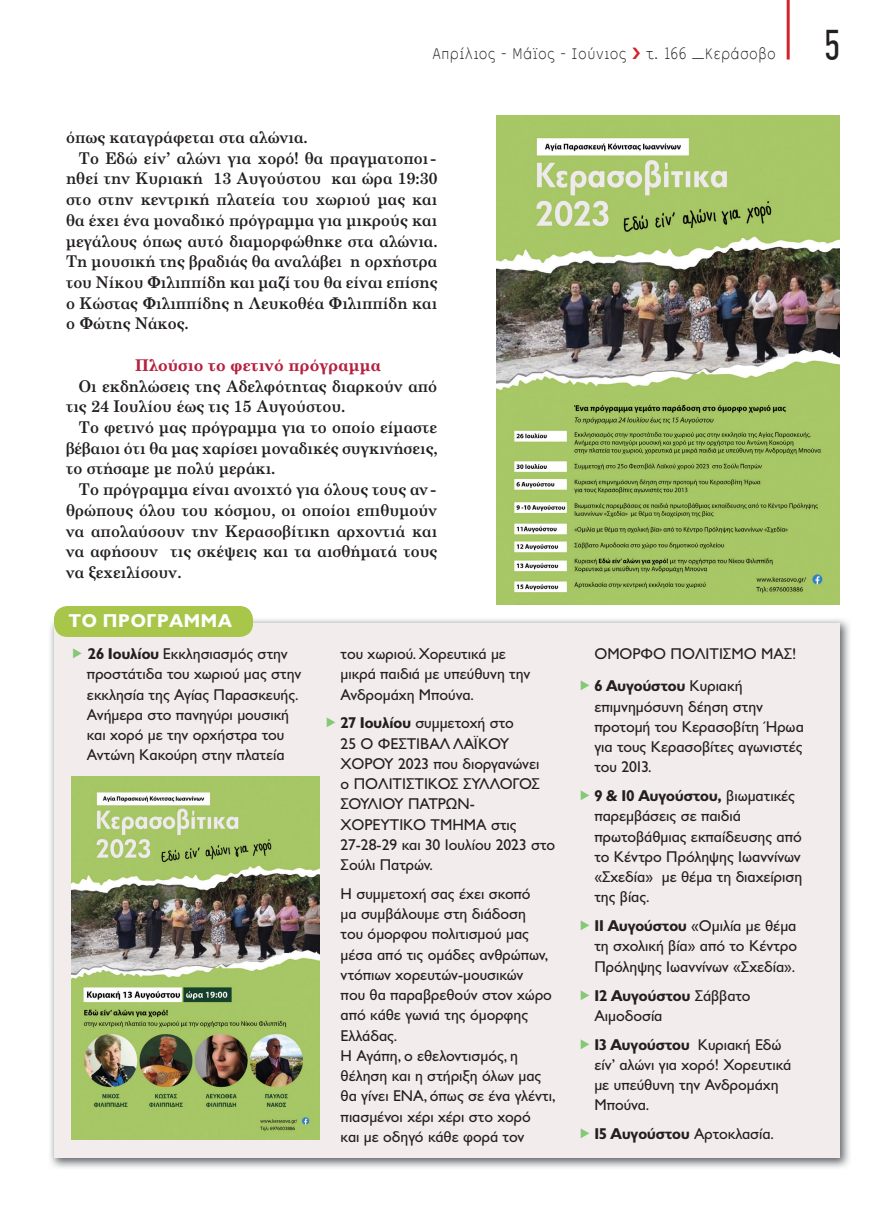
<style>
.page{position:relative;width:893px;height:1212px;background:#fff}
.page>*{position:absolute;margin:0;border:0;box-sizing:border-box;transform-origin:0 0}
.t1{font:condensed 42px "CF Din";color:#231f20}
.t2{font:700 18.75px "Gill Sans Hel";letter-spacing:.04em;color:#fff}
.t3{font:16.5px "CF Sans";letter-spacing:.02em;color:#231f20}
.t4{font:500 16.2px/20.7px "PF Century";letter-spacing:.005em;color:#231f20;text-align:justify}
.t5{font:700 16.2px "PF Century";letter-spacing:.005em;color:#b6203e}
.t6{font:15.75px/20.2px "Gill Sans Hel";color:#231f20}
.t7{font:700 15.75px "Gill Sans Hel";color:#231f20}
.s1{font-weight:700}
.s2{font-weight:400}
</style>
<div class="page">
<img style="left:50px;top:619px;width:800px;height:549px">
<div style="left:54px;top:623px;width:786px;height:535px;background:#f2eced"></div>
<div style="left:54px;top:606px;width:199px;height:31px;background:#a7c64a;border-radius:14px"></div>
<hr style="left:787px;top:0;width:3px;height:60px;background:#d1232a">
<img style="left:72px;top:776px;width:247px;height:364px">
<img style="left:496px;top:116px;width:343px;height:488px">
<p class="t3" style="left:432px;top:45px;width:345px">Απρίλιος - Μάϊος - Ιούνιος τ. 166 _Κεράσοβο</p>
<h1 class="t1" style="left:824px;top:22px;width:17px">5</h1>
<p class="t4" style="left:66px;top:127px;width:243px">όπως καταγράφεται στα αλώνια.</p>
<p class="t4" style="left:79px;top:147px;width:360px">Το Εδώ είν’ αλώνι για χορό! θα πραγματοποι-</p>
<p class="t4" style="left:66px;top:168px;width:373px">ηθεί την Κυριακή 13 Αυγούστου και ώρα 19:30</p>
<p class="t4" style="left:66px;top:189px;width:373px">στο στην κεντρική πλατεία του χωριού μας και</p>
<p class="t4" style="left:66px;top:209px;width:373px">θα έχει ένα μοναδικό πρόγραμμα για μικρούς και</p>
<p class="t4" style="left:66px;top:230px;width:373px">μεγάλους όπως αυτό διαμορφώθηκε στα αλώνια.</p>
<p class="t4" style="left:66px;top:251px;width:373px">Τη μουσική της βραδιάς θα αναλάβει η ορχήστρα</p>
<p class="t4" style="left:66px;top:272px;width:373px">του Νίκου Φιλιππίδη και μαζί του θα είναι επίσης</p>
<p class="t4" style="left:66px;top:292px;width:373px">ο Κώστας Φιλιππίδης η Λευκοθέα Φιλιππίδη και</p>
<p class="t4" style="left:66px;top:313px;width:124px">ο Φώτης Νάκος.</p>
<p class="t5" style="left:135px;top:355px;width:247px">Πλούσιο το φετινό πρόγραμμα</p>
<p class="t4" style="left:66px;top:375px;width:373px;text-indent:13px">Οι εκδηλώσεις της Αδελφότητας διαρκούν από τις 24 Ιουλίου έως τις 15 Αυγούστου.</p>
<p class="t4" style="left:66px;top:416px;width:373px;text-indent:13px">Το φετινό μας πρόγραμμα για το οποίο είμαστε βέβαιοι ότι θα μας χαρίσει μοναδικές συγκινήσεις, το στήσαμε με πολύ μεράκι.</p>
<p class="t4" style="left:66px;top:479px;width:373px;text-indent:13px">Το πρόγραμμα είναι ανοιχτό για όλους τους αν&shy;θρώπους όλου του κόσμου, οι οποίοι επιθυμούν να απολαύσουν την Κερασοβίτικη αρχοντιά και να αφήσουν τις σκέψεις και τα αισθήματά τους να ξεχειλίσουν.</p>
<p class="t2" style="left:69px;top:611px;width:164px">ΤΟ ΠΡΟΓΡΑΜΜΑ</p>
<p class="t6" style="left:87px;top:644px;width:216px"><span class="s1">26 Ιουλίου</span> Εκκλησιασμός στην προστάτιδα του χωριού μας στην εκκλησία της Αγίας Παρασκευής.<br>Ανήμερα στο πανηγύρι μουσική και χορό με την ορχήστρα του<br>Αντώνη Κακούρη στην πλατεία</p>
<p class="t6" style="left:341px;top:644px;width:191px">του χωριού. Χορευτικά με μικρά παιδιά με υπεύθυνη την<br>Ανδρομάχη Μπούνα.</p>
<p class="t6" style="left:341px;top:713px;width:216px"><span class="s1">27 Ιουλίου</span> συμμετοχή στο<br>25 Ο ΦΕΣΤΙΒΑΛ ΛΑΪΚΟΥ<br>ΧΟΡΟΥ 2023 που διοργανώνει<br>ο ΠΟΛΙΤΙΣΤΙΚΟΣ ΣΥΛΛΟΓΟΣ<br>ΣΟΥΛΙΟΥ ΠΑΤΡΩΝ-<br>ΧΟΡΕΥΤΙΚΟ ΤΜΗΜΑ στις<br>27-28-29 και 30 Ιουλίου 2023 στο<br>Σούλι Πατρών.</p>
<p class="t6" style="left:341px;top:884px;width:216px">Η συμμετοχή σας έχει σκοπό<br>μα συμβάλουμε στη διάδοση<br>του όμορφου πολιτισμού μας μέσα από τις ομάδες ανθρώπων, ντόπιων χορευτών-μουσικών<br>που θα παραβρεθούν στον χώρο από κάθε γωνιά της όμορφης<br>Ελλάδας.<br>Η Αγάπη, ο εθελοντισμός, η θέληση και η στήριξη όλων μας θα γίνει ΕΝΑ, όπως σε ένα γλέντι, πιασμένοι χέρι χέρι στο χορό<br>και με οδηγό κάθε φορά τον</p>
<p class="t6" style="left:594px;top:638px;width:204px;line-height:32.2px">ΟΜΟΡΦΟ ΠΟΛΙΤΙΣΜΟ ΜΑΣ!<br><span class="s1">6 Αυγούστου</span> Κυριακή</p>
<p class="t6" style="left:594px;top:697px;width:211px">επιμνημόσυνη δέηση στην προτομή του Κερασοβίτη Ήρωα για τους Κερασοβίτες αγωνιστές του 2013.</p>
<p class="t6" style="left:594px;top:786px;width:209px"><span class="s1">9 &amp; 10 Αυγούστου,</span> βιωματικές παρεμβάσεις σε παιδιά πρωτοβάθμιας εκπαίδευσης από το Κέντρο Πρόληψης Ιωαννίνων «Σχεδία» με θέμα τη διαχείριση της βίας.</p>
<p class="t6" style="left:594px;top:916px;width:204px;text-align:justify"><span class="s1">11 Αυγούστου</span> «Ομιλία με θέμα τη σχολική βία» από το Κέντρο Πρόληψης Ιωαννίνων «Σχεδία».</p>
<p class="t6" style="left:594px;top:985px;width:158px"><span class="s1">12 Αυγούστου</span> Σάββατο<br>Αιμοδοσία</p>
<p class="t6" style="left:594px;top:1034px;width:198px"><span class="s1">13 Αυγούστου</span> Κυριακή Εδώ είν’ αλώνι για χορό! Χορευτικά με υπεύθυνη την Ανδρομάχη<br>Μπούνα.</p>
<p class="t7" style="left:594px;top:1126px;width:181px">15 Αυγούστου <span class="s2">Αρτοκλασία.</span></p>
</div>
